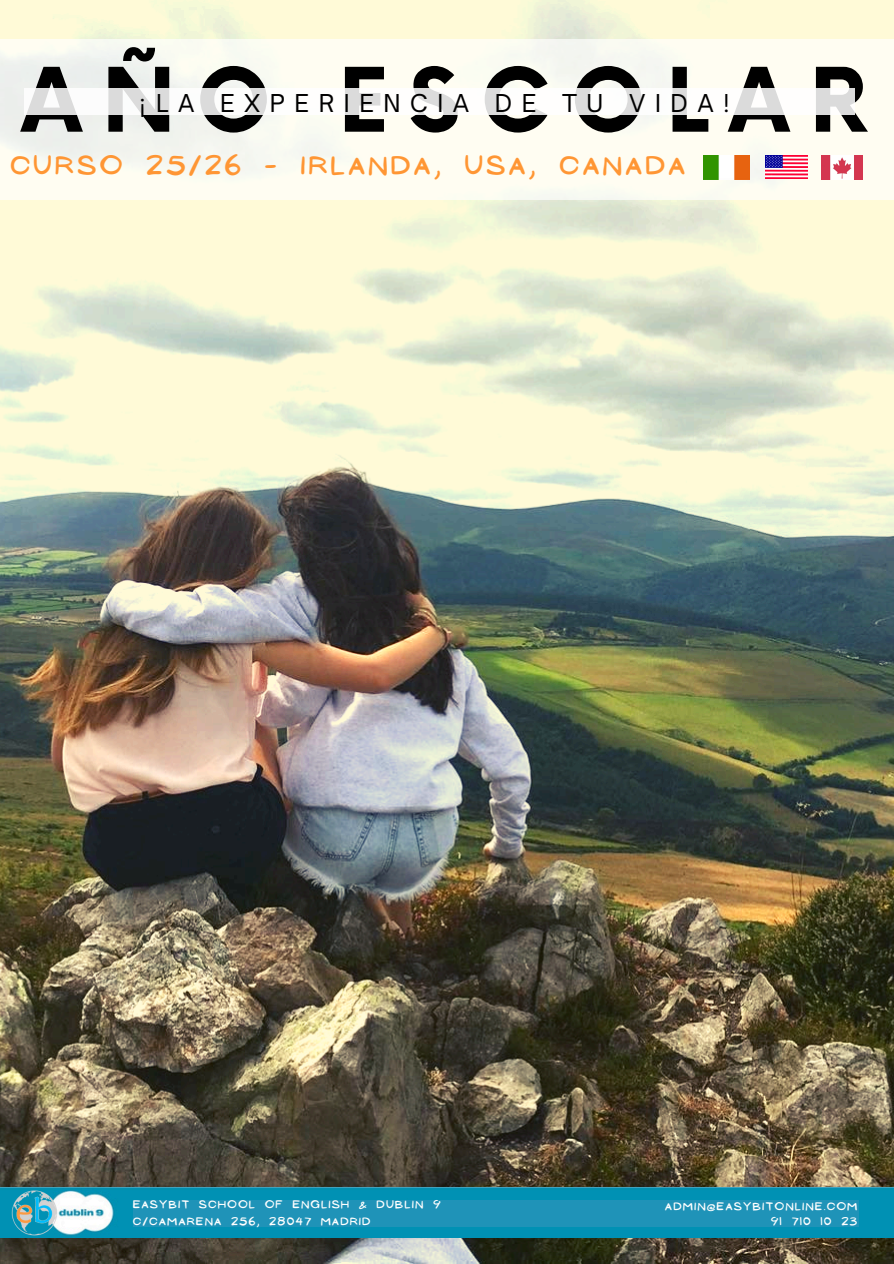
<style>
.page{position:relative;width:894px;height:1264px;background:#fff}
.page>*{position:absolute;margin:0;border:0;box-sizing:border-box;transform-origin:0 0}
.t1{font:700 86.55px "Now";letter-spacing:.235em;color:#000}
.t2{font:23.55px "NF Ananias Bold";letter-spacing:.18em;color:#ff9634}
.t3{font:23.55px "Open Sauce One";letter-spacing:.405em;color:#000}
.t4{font:9.9px/15.6px "NF Ananias Bold";letter-spacing:.175em;color:#fff;text-align:right}
.t5{font:9.75px "NF Ananias Bold";letter-spacing:.175em;color:#fff}
</style>
<div class="page">
<img style="left:0;top:0;width:893px;height:1263px">
<img style="left:0;top:1187px;width:893px;height:50px">
<div style="left:133px;top:1200px;width:725px;height:27px;background:#1f93b8"></div>
<img style="left:9px;top:1186px;width:51px;height:51px">
<div style="left:0;top:39px;width:893px;height:160px;background:linear-gradient(to right,#f5f7f0,#fffdf1)"></div>
<img style="left:703px;top:156px;width:46px;height:23px">
<img style="left:765px;top:155px;width:42px;height:24px">
<img style="left:821px;top:156px;width:41px;height:23px">
<div style="left:24px;top:89px;width:830px;height:26px;background:#fff"></div>
<p class="t1" style="left:22px;top:54px;width:251px">AÑO</p>
<p class="t1" style="left:338px;top:54px;width:530px">ESCOLAR</p>
<h4 class="t3" style="left:139px;top:88px;width:57px">¡LA</h4>
<h4 class="t3" style="left:220px;top:88px;width:250px">EXPERIENCIA</h4>
<h4 class="t3" style="left:495px;top:88px;width:236px">DE TU VIDA!</h4>
<h3 class="t2" style="left:11px;top:152px;width:675px">CURSO 25/26 - IRLANDA, USA, CANADA</h3>
<p class="t5" style="left:133px;top:1199px;width:309px">EASYBIT SCHOOL OF ENGLISH &amp; DUBLIN 9</p>
<p class="t5" style="left:133px;top:1216px;width:238px">C/CAMARENA 256, 28047 MADRID</p>
<p class="t4" style="left:665px;top:1198px;width:193px">ADMIN@EASYBITONLINE.COM<br>91 710 10 23</p>
</div>
